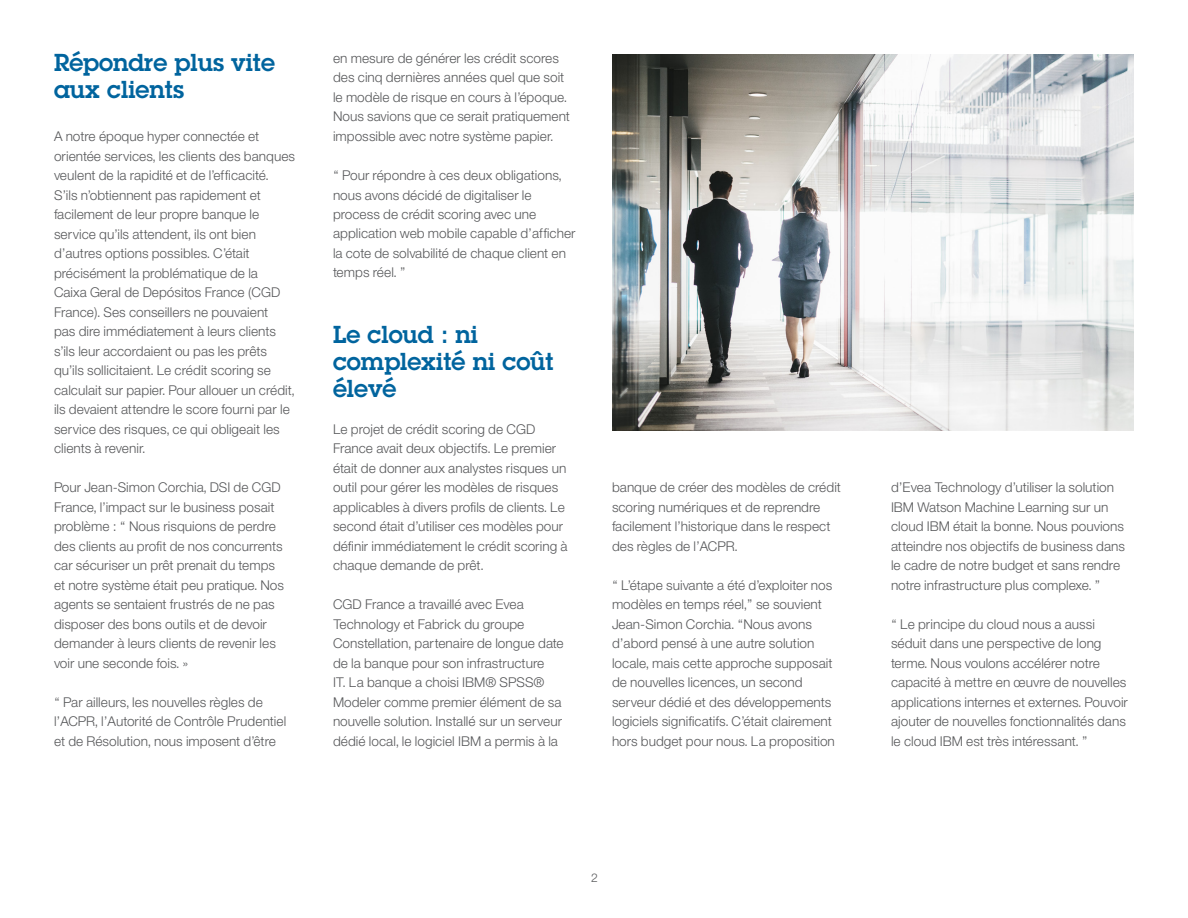
<style>
.page{position:relative;width:1188px;height:918px;background:#fff}
.page>*{position:absolute;margin:0;border:0;box-sizing:border-box;transform-origin:0 0}
.Head_-_Color_A{font:600 24px/27px "Lubalin Graph Std";color:#00649e}
.Body{font:13.5px/19.5px "Helv Neue Lightfor IBM";color:#57585a}
.t1{font:12px "Helv Neue Lightfor IBM";color:#57585a}
</style>
<div class="page">
<img style="left:612px;top:54px;width:522px;height:377px">
<p class="Head_-_Color_A" style="left:54px;top:49px;width:222px">Répondre plus vite aux clients</p>
<p class="Body" style="left:54px;top:126px;width:243px">A notre époque hyper connectée et orientée services, les clients des banques veulent de la rapidité et de l’efficacité.<br>S’ils n’obtiennent pas rapidement et facilement de leur propre banque le service qu’ils attendent, ils ont bien d’autres options possibles. C’était précisément la problématique de la<br>Caixa Geral de Depósitos France (CGD France). Ses conseillers ne pouvaient<br>pas dire immédiatement à leurs clients s’ils leur accordaient ou pas les prêts qu’ils sollicitaient. Le crédit scoring se calculait sur papier. Pour allouer un crédit, ils devaient attendre le score fourni par le service des risques, ce qui obligeait les clients à revenir.</p>
<p class="Body" style="left:54px;top:477px;width:232px">Pour Jean-Simon Corchia, DSI de CGD France, l’impact sur le business posait problème : “ Nous risquions de perdre des clients au profit de nos concurrents car sécuriser un prêt prenait du temps et notre système était peu pratique. Nos agents se sentaient frustrés de ne pas disposer des bons outils et de devoir demander à leurs clients de revenir les voir une seconde fois. »</p>
<p class="Body" style="left:54px;top:692px;width:234px">“ Par ailleurs, les nouvelles règles de l’ACPR, l’Autorité de Contrôle Prudentiel et de Résolution, nous imposent d’être</p>
<p class="Body" style="left:333px;top:48px;width:238px">en mesure de générer les crédit scores des cinq dernières années quel que soit le modèle de risque en cours à l’époque.<br>Nous savions que ce serait pratiquement impossible avec notre système papier.</p>
<p class="Body" style="left:333px;top:165px;width:244px">“ Pour répondre à ces deux obligations, nous avons décidé de digitaliser le process de crédit scoring avec une application web mobile capable d’afficher la cote de solvabilité de chaque client en temps réel. ”</p>
<p class="Head_-_Color_A" style="left:333px;top:321px;width:222px">Le cloud : ni complexité ni coût élevé</p>
<p class="Body" style="left:333px;top:419px;width:236px">Le projet de crédit scoring de CGD France avait deux objectifs. Le premier était de donner aux analystes risques un outil pour gérer les modèles de risques applicables à divers profils de clients. Le second était d’utiliser ces modèles pour définir immédiatement le crédit scoring à chaque demande de prêt.</p>
<p class="Body" style="left:333px;top:594px;width:232px">CGD France a travaillé avec Evea Technology et Fabrick du groupe Constellation, partenaire de longue date de la banque pour son infrastructure<br>IT. La banque a choisi IBM® SPSS® Modeler comme premier élément de sa nouvelle solution. Installé sur un serveur dédié local, le logiciel IBM a permis à la</p>
<p class="Body" style="left:612px;top:477px;width:231px">banque de créer des modèles de crédit scoring numériques et de reprendre facilement l’historique dans le respect des règles de l’ACPR.</p>
<p class="Body" style="left:612px;top:575px;width:224px">“ L’étape suivante a été d’exploiter nos modèles en temps réel,” se souvient Jean-Simon Corchia. “Nous avons d’abord pensé à une autre solution locale, mais cette approche supposait de nouvelles licences, un second serveur dédié et des développements logiciels significatifs. C’était clairement hors budget pour nous. La proposition</p>
<p class="t1" style="left:591px;top:871px;width:8px">2</p>
<p class="Body" style="left:891px;top:477px;width:236px">d’Evea Technology d’utiliser la solution IBM Watson Machine Learning sur un cloud IBM était la bonne. Nous pouvions atteindre nos objectifs de business dans le cadre de notre budget et sans rendre notre infrastructure plus complexe. ”</p>
<p class="Body" style="left:891px;top:614px;width:238px">“ Le principe du cloud nous a aussi séduit dans une perspective de long terme. Nous voulons accélérer notre capacité à mettre en œuvre de nouvelles applications internes et externes. Pouvoir ajouter de nouvelles fonctionnalités dans le cloud IBM est très intéressant. ”</p>
</div>
